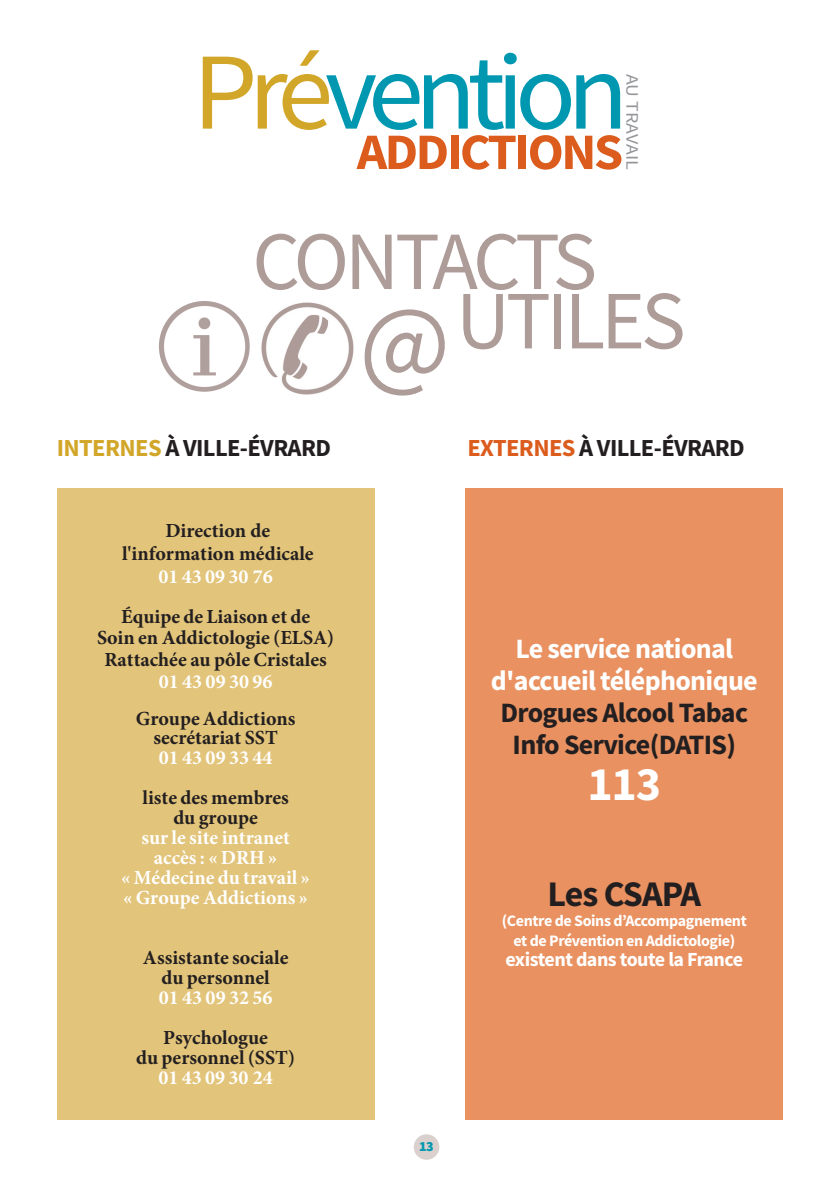
<style>
.page{position:relative;width:840px;height:1191px;background:#fff}
.page>*{position:absolute;margin:0;border:0;box-sizing:border-box;transform-origin:0 0}
.t1{font:109.6px "Source Sans Pro";color:#0098b0}
.t2{font:82.8px/59.4px "Source Sans Pro";letter-spacing:-.05em;color:#ad9c98}
.t3{font:700 51px "Source Sans Pro";letter-spacing:-.05em;color:#db5c1c;scale:1.04 1}
.t4{font:700 48px "Source Sans Pro";color:#fff}
.t5{font:700 36px "Source Sans Pro";letter-spacing:-.04em;color:#231f20}
.t6{font:700 28px/32px "Source Sans Pro";color:#fff;text-align:center}
.t7{font:700 28px/32px "Source Sans Pro";letter-spacing:-.025em;color:#231f20;text-align:center}
.t8{font:700 24.6px "Source Sans Pro";letter-spacing:-.025em;color:#231f20}
.t9{font:700 20px/20px "Minion Pro";color:#231f20;text-align:center}
.t10{font:700 20px/20px "Minion Pro";color:#fff;text-align:center}
.t11{font:700 20px "Source Sans Pro";color:#fff}
.t12{font:17.6px "Source Sans Pro";letter-spacing:-.01em;color:#939598;scale:1.13 1}
.t13{font:700 16px/20px "Source Sans Pro";letter-spacing:-.025em;color:#fff;text-align:center}
.t14{font:900 14px "Source Sans Pro";color:#0098b0}
.s1{color:#d2a729}
.s2{font-size:107.4px}
.s3{color:#db5c1c}
</style>
<div class="page">
<div style="left:413px;top:1134px;width:26px;height:25px;background:#dad1ce;border-radius:50%"></div>
<div style="left:57px;top:488px;width:317px;height:631px;background:#e2c47a"></div>
<div style="left:465px;top:488px;width:317px;height:631px;background:#e99160"></div>
<img style="left:159px;top:301px;width:90px;height:91px;border-radius:50%">
<img style="left:261px;top:302px;width:93px;height:93px">
<h1 class="t1" style="left:192px;top:51px;width:437px"><span class="s1">PRÉ</span>VENTION</h1>
<h3 class="t3" style="left:356px;top:133px;width:257px">addictions</h3>
<p class="t12" style="left:638px;top:74px;width:86px;rotate:90deg">AU TRAVAIL</p>
<h2 class="t2" style="left:359px;top:238px;width:328px;text-indent:-107px">CONTACTS <span class="s2">@</span>UTILES</h2>
<p class="t8" style="left:57px;top:439px;width:275px"><span class="s1">internes</span> à Ville-éVrard</p>
<p class="t8" style="left:467px;top:439px;width:279px"><span class="s3">externes</span> à Ville-éVrard</p>
<p class="t9" style="left:122px;top:519px;width:193px;line-height:23px">Direction de l'information médicale</p>
<p class="t10" style="left:158px;top:566px;width:116px">01 43 09 30 76</p>
<p class="t9" style="left:97px;top:605px;width:238px;line-height:21.6px">Équipe de Liaison et de<br>Soin en Addictologie (ELSA)<br>Rattachée au pôle Cristales</p>
<p class="t10" style="left:159px;top:671px;width:115px">01 43 09 30 96</p>
<p class="t9" style="left:136px;top:708px;width:161px">Groupe Addictions secrétariat SST</p>
<p class="t10" style="left:159px;top:747px;width:115px">01 43 09 33 44</p>
<p class="t9" style="left:142px;top:787px;width:148px">liste des membres du groupe</p>
<p class="t10" style="left:121px;top:827px;width:190px">sur le site intranet accès : « DRH »<br>« Médecine du travail » « Groupe Addictions »</p>
<p class="t9" style="left:143px;top:947px;width:147px">Assistante sociale du personnel</p>
<p class="t10" style="left:159px;top:987px;width:115px">01 43 09 32 56</p>
<p class="t9" style="left:136px;top:1027px;width:160px">Psychologue<br>du personnel (SST)</p>
<p class="t10" style="left:158px;top:1067px;width:116px">01 43 09 30 24</p>
<h3 class="t6" style="left:490px;top:634px;width:268px">le service national d'accueil téléphonique</h3>
<h3 class="t7" style="left:500px;top:698px;width:249px">drogues alcool tabac info service(datis)</h3>
<h3 class="t4" style="left:587px;top:766px;width:75px">113</h3>
<h3 class="t5" style="left:547px;top:880px;width:155px">les csapa</h3>
<p class="t13" style="left:501px;top:911px;width:246px">(centre de soins d’accompagnement et de prévention en addictologie)</p>
<p class="t11" style="left:505px;top:951px;width:239px">existent dans toute la France</p>
<p class="t14" style="left:419px;top:1141px;width:16px">13</p>
</div>
